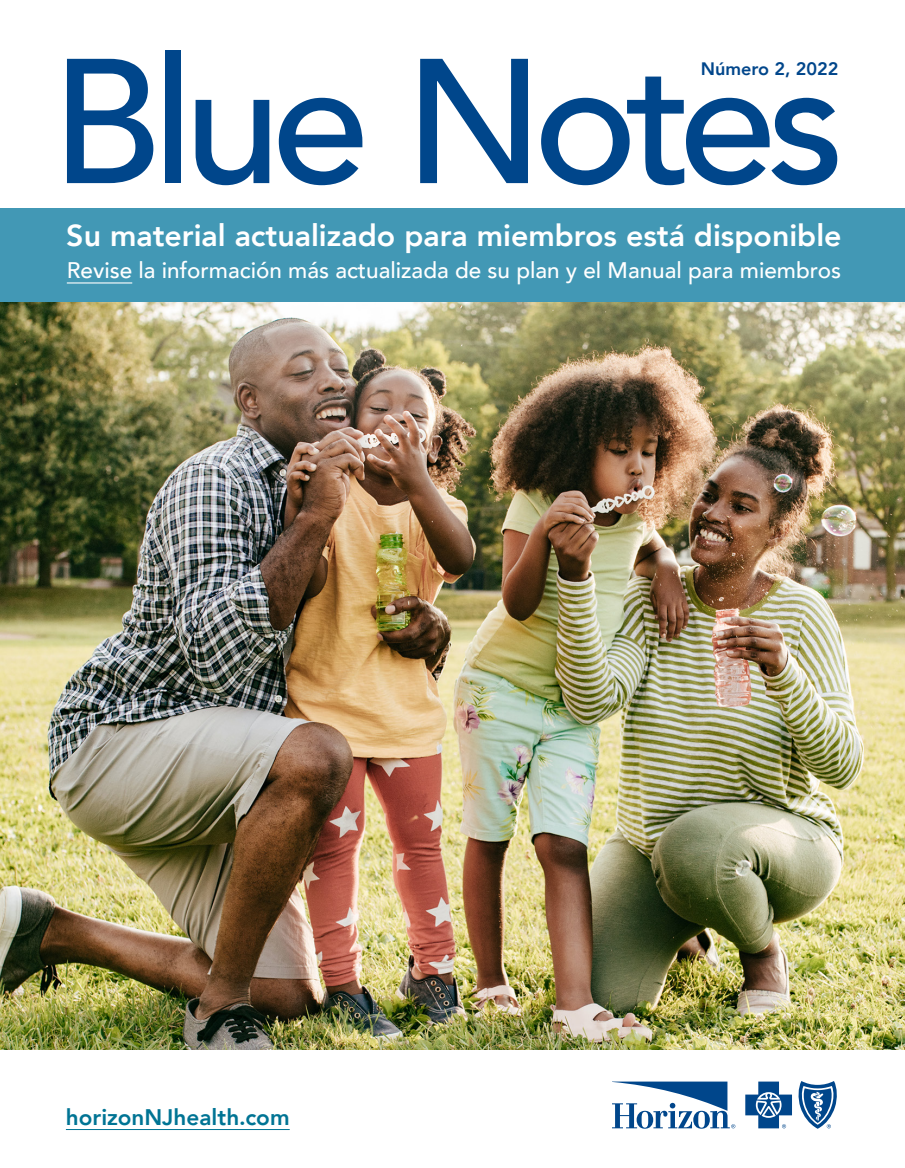
<style>
.page{position:relative;width:905px;height:1168px;background:#fff}
.page>*{position:absolute;margin:0;border:0;box-sizing:border-box;transform-origin:0 0}
.Blue_Notes_Masthead{font:500 175.5px "Avenir";letter-spacing:-.06em;color:#00468b}
.Subhead__Blue{font:800 30.3px "Avenir";color:#fff}
.Subhead__Blue-2{font:500 22.5px "Avenir";color:#fff}
.URL_front___back{font:800 22.5px "Avenir";color:#007494}
.Body_Text{font:800 18px "Avenir";color:#00468b}
</style>
<div class="page">
<img style="left:0;top:302px;width:904px;height:748px">
<div style="left:0;top:208px;width:904px;height:94px;background:#4298b5"></div>
<hr style="left:67px;top:282px;width:65px;height:1px;background:#fff">
<hr style="left:66px;top:1129px;width:224px;height:1px;background:#007494">
<svg style="left:612px;top:1081px;width:123px;height:47px"></svg>
<svg style="left:745px;top:1081px;width:91px;height:48px"></svg>
<h1 class="Blue_Notes_Masthead" style="left:51px;top:-30px;width:795px">Blue Notes</h1>
<p class="Body_Text" style="left:701px;top:54px;width:139px">Número 2, 2022</p>
<p class="Subhead__Blue" style="left:66px;top:212px;width:777px">Su material actualizado para miembros está disponible</p>
<p class="Subhead__Blue-2" style="left:67px;top:251px;width:775px">Revise la información más actualizada de su plan y el Manual para miembros</p>
<p class="URL_front___back" style="left:66px;top:1099px;width:225px">horizonNJhealth.com</p>
</div>
